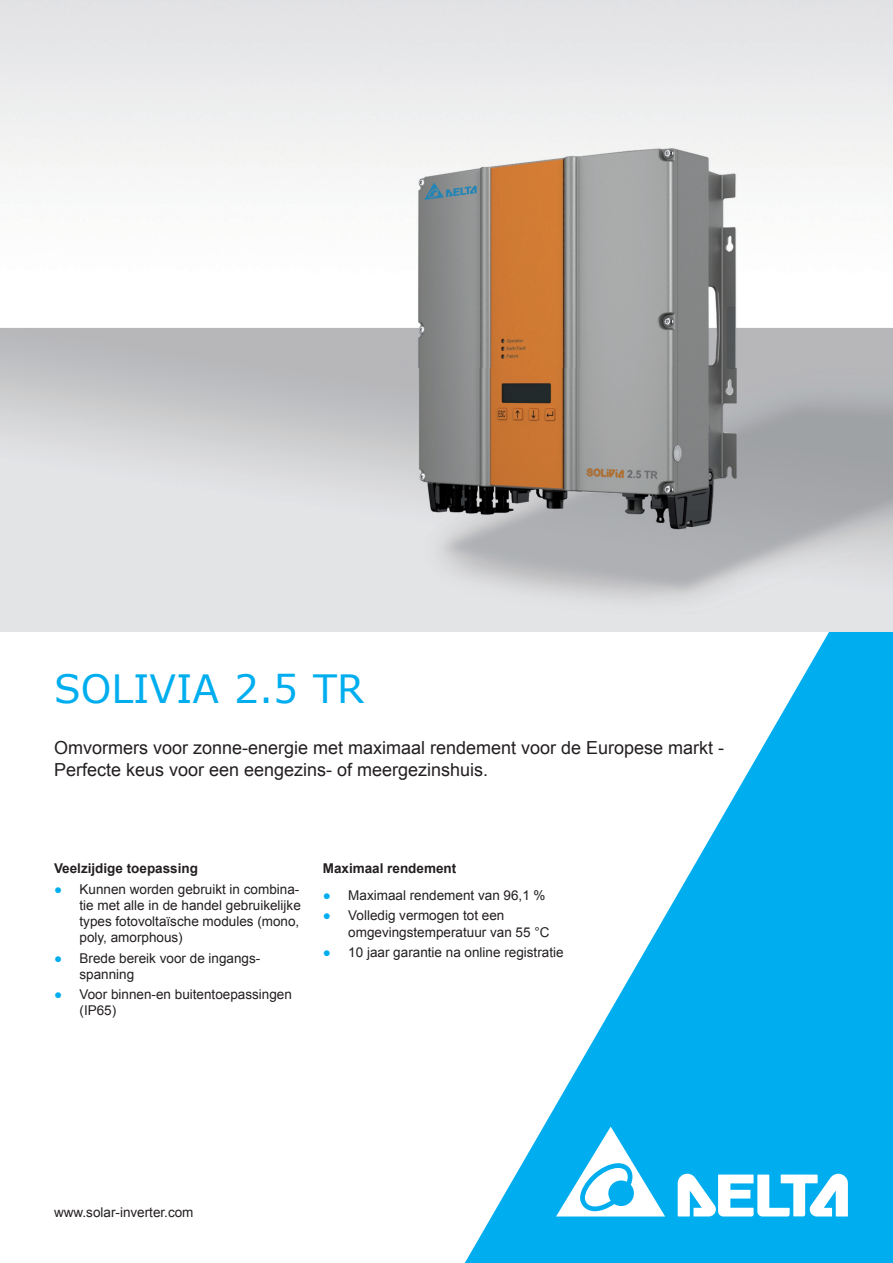
<style>
.page{position:relative;width:893px;height:1263px;background:#fff}
.page>*{position:absolute;margin:0;border:0;box-sizing:border-box;transform-origin:0 0}
.t1{font:39px "Verdana";color:#00aeef}
.t2{font:18px/21.6px "Arial";color:#231f20}
.t3{font:13.5px/16.2px "Arial";color:#231f20}
.t4{font:700 13.5px "Arial";color:#231f20}
.s1{color:#00aeef}
</style>
<div class="page">
<svg style="left:465px;top:631px;width:428px;height:632px;fill:#00aeef"></svg>
<svg style="left:678px;top:1174px;width:170px;height:42px"></svg>
<svg style="left:556px;top:1126px;width:109px;height:90px"></svg>
<img style="left:0;top:0;width:893px;height:631px">
<h1 class="t1" style="left:54px;top:662px;width:312px">SOLIVIA 2.5 TR</h1>
<h2 class="t2" style="left:54px;top:737px;width:672px">Omvormers voor zonne-energie met maximaal rendement voor de Europese markt -<br>Perfecte keus voor een eengezins- of meergezinshuis.</h2>
<p class="t4" style="left:54px;top:859px;width:146px">Veelzijdige toepassing</p>
<p class="t3" style="left:80px;top:881px;width:223px;text-align:justify;text-indent:-26px"><span class="s1">●</span> Kunnen worden gebruikt in combina&shy;tie met alle in de handel gebruikelijke types fotovoltaïsche modules (mono, poly, amorphous)</p>
<p class="t3" style="left:80px;top:950px;width:182px;text-indent:-26px"><span class="s1">●</span> Brede bereik voor de ingangs&shy;spanning</p>
<p class="t3" style="left:80px;top:986px;width:214px;text-indent:-26px"><span class="s1">●</span> Voor binnen-en buitentoepassingen (IP65)</p>
<p class="t4" style="left:323px;top:859px;width:135px">Maximaal rendement</p>
<p class="t3" style="left:323px;top:887px;width:224px"><span class="s1">●</span> Maximaal rendement van 96,1 %</p>
<p class="t3" style="left:348px;top:907px;width:203px;text-indent:-26px"><span class="s1">●</span> Volledig vermogen tot een omgevingstemperatuur van 55 °C</p>
<p class="t3" style="left:323px;top:944px;width:242px"><span class="s1">●</span> 10 jaar garantie na online registratie</p>
<p class="t3" style="left:54px;top:1204px;width:141px">www.solar-inverter.com</p>
</div>
